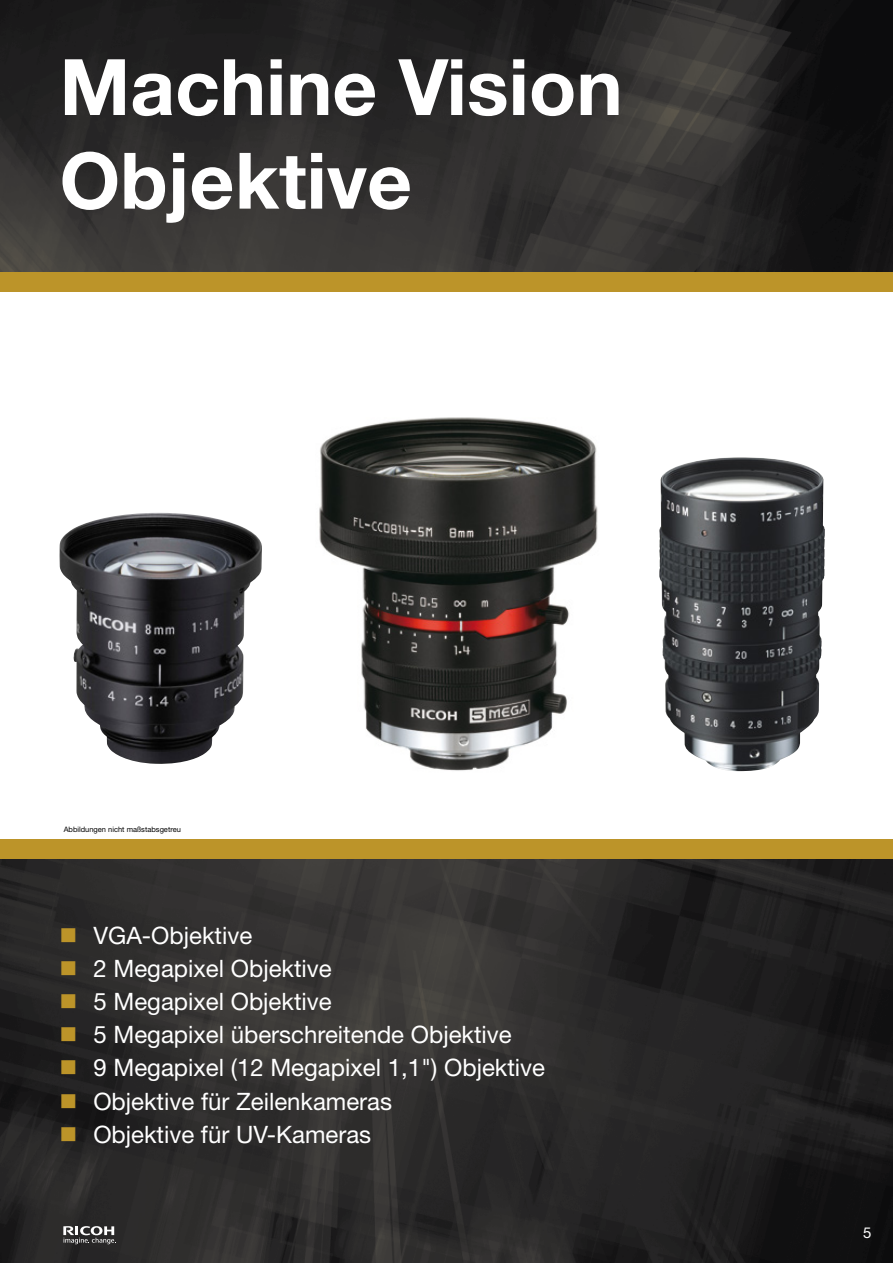
<style>
.page{position:relative;width:893px;height:1263px;background:#fff}
.page>*{position:absolute;margin:0;border:0;box-sizing:border-box;transform-origin:0 0}
.t1{font:700 78px/93.6px "Helvetica Neue";color:#fff}
.t2{font:24px/33px "Helvetica Neue";color:#fff}
.t3{font:15px "Helvetica Neue";color:#fff}
.t4{font:7.5px "Helvetica Neue";color:#000}
</style>
<div class="page">
<img style="left:0;top:0;width:893px;height:1263px">
<div style="left:0;top:282px;width:893px;height:567px;background:#fff"></div>
<svg style="left:63px;top:1226px;width:53px;height:18px"></svg>
<div style="left:0;top:272px;width:893px;height:20px;background:#bc9429"></div>
<div style="left:0;top:839px;width:893px;height:20px;background:#bc9429"></div>
<img style="left:659px;top:457px;width:166px;height:314px">
<img style="left:319px;top:417px;width:279px;height:354px">
<img style="left:59px;top:513px;width:203px;height:251px">
<svg style="left:62px;top:928px;width:13px;height:14px"></svg>
<svg style="left:62px;top:961px;width:13px;height:14px"></svg>
<svg style="left:61px;top:994px;width:14px;height:15px"></svg>
<svg style="left:61px;top:1027px;width:14px;height:15px"></svg>
<svg style="left:61px;top:1060px;width:14px;height:15px"></svg>
<svg style="left:61px;top:1094px;width:14px;height:14px"></svg>
<svg style="left:61px;top:1127px;width:14px;height:14px"></svg>
<h1 class="t1" style="left:60px;top:39px;width:565px">Machine Vision<br>Objektive</h1>
<p class="t4" style="left:64px;top:825px;width:119px">Abbildungen nicht maßstabsgetreu</p>
<p class="t2" style="left:93px;top:919px;width:453px">VGA-Objektive<br>2 Megapixel Objektive<br>5 Megapixel Objektive<br>5 Megapixel überschreitende Objektive<br>9 Megapixel (12 Megapixel 1,1") Objektive<br>Objektive für Zeilenkameras<br>Objektive für UV-Kameras</p>
<p class="t3" style="left:863px;top:1223px;width:10px">5</p>
</div>
